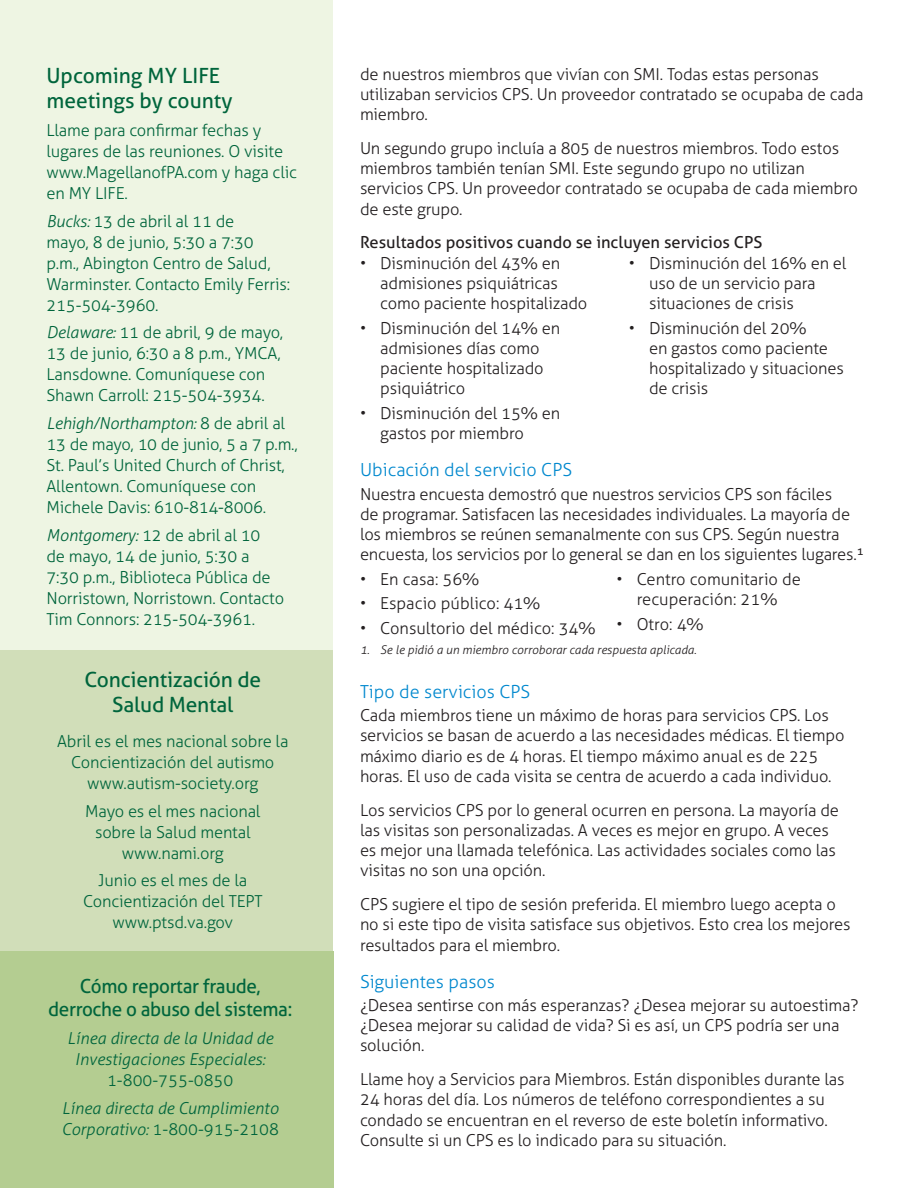
<style>
.page{position:relative;width:918px;height:1188px;background:#fff}
.page>*{position:absolute;margin:0;border:0;box-sizing:border-box;transform-origin:0 0}
.t1{font:21px/25.2px "Aller";letter-spacing:-.01em;color:#00653c}
.t2{font:19.5px/23.4px "Aller";letter-spacing:-.02em;color:#00653c;text-align:center}
.t3{font:300 18px "Aller";color:#0088ce}
.t4{font:300 16.5px/20.2px "Aller";letter-spacing:-.01em;color:#231f20}
.t5{font:300 16.5px/21px "Aller";letter-spacing:-.01em;color:#00653c}
.t6{font:italic 300 16.5px/21px "Aller";color:#00653c;text-align:center}
.t7{font:16.5px "Aller";color:#231f20}
.t8{font:italic 300 12px "Aller";color:#231f20}
.s1{font-style:italic}
.s2{font-style:normal}
</style>
<div class="page">
<div style="left:0;top:0;width:333px;height:1188px;background:#eef5e3"></div>
<div style="left:0;top:650px;width:333px;height:301px;background:#d1deb9"></div>
<div style="left:0;top:951px;width:333px;height:237px;background:#b4cd91"></div>
<p class="t1" style="left:46px;top:63px;width:188px">Upcoming MY LIFE meetings by county</p>
<p class="t5" style="left:46px;top:120px;width:252px">Llame para confirmar fechas y lugares de las reuniones. O visite www.MagellanofPA.com y haga clic en MY LIFE.</p>
<p class="t5" style="left:46px;top:210px;width:245px"><span class="s1">Bucks:</span> 13 de abril al 11 de<br>mayo, 8 de junio, 5:30 a 7:30 p.m., Abington Centro de Salud,<br>Warminster. Contacto Emily Ferris:<br>215-504-3960.</p>
<p class="t5" style="left:46px;top:322px;width:238px"><span class="s1">Delaware:</span> 11 de abril, 9 de mayo,<br>13 de junio, 6:30 a 8 p.m., YMCA,<br>Lansdowne. Comuníquese con<br>Shawn Carroll: 215-504-3934.</p>
<p class="t5" style="left:46px;top:413px;width:253px"><span class="s1">Lehigh/Northampton:</span> 8 de abril al<br>13 de mayo, 10 de junio, 5 a 7 p.m.,<br>St. Paul’s United Church of Christ,<br>Allentown. Comuníquese con<br>Michele Davis: 610-814-8006.</p>
<p class="t5" style="left:46px;top:525px;width:239px"><span class="s1">Montgomery:</span> 12 de abril al 10<br>de mayo, 14 de junio, 5:30 a<br>7:30 p.m., Biblioteca Pública de<br>Norristown, Norristown. Contacto<br>Tim Connors: 215-504-3961.</p>
<p class="t1" style="left:84px;top:667px;width:178px;text-align:center">Concientización de<br>Salud Mental</p>
<p class="t5" style="left:57px;top:730px;width:233px;text-align:center">Abril es el mes nacional sobre la<br>Concientización del autismo www.autism-society.org</p>
<p class="t5" style="left:85px;top:800px;width:177px;text-align:center">Mayo es el mes nacional sobre la Salud mental www.nami.org</p>
<p class="t5" style="left:83px;top:870px;width:181px;text-align:center">Junio es el mes de la<br>Concientización del TEPT www.ptsd.va.gov</p>
<p class="t2" style="left:48px;top:974px;width:246px">Cómo reportar fraude, derroche o abuso del sistema:</p>
<p class="t6" style="left:67px;top:1028px;width:207px">Línea directa de la Unidad de<br>Investigaciones Especiales:</p>
<p class="t5" style="left:107px;top:1070px;width:128px">1-800-755-0850</p>
<p class="t6" style="left:61px;top:1097px;width:219px;text-align:left">Línea directa de Cumplimiento<br>Corporativo: <span class="s2">1-800-915-2108</span></p>
<p class="t4" style="left:360px;top:64px;width:505px">de nuestros miembros que vivían con SMI. Todas estas personas utilizaban servicios CPS. Un proveedor contratado se ocupaba de cada miembro.</p>
<p class="t4" style="left:360px;top:138px;width:499px">Un segundo grupo incluía a 805 de nuestros miembros. Todo estos miembros también tenían SMI. Este segundo grupo no utilizan servicios CPS. Un proveedor contratado se ocupaba de cada miembro de este grupo.</p>
<p class="t7" style="left:360px;top:232px;width:404px">Resultados positivos cuando se incluyen servicios CPS</p>
<p class="t4" style="left:380px;top:253px;width:209px;text-indent:-20px">• Disminución del 43% en admisiones psiquiátricas como paciente hospitalizado</p>
<p class="t4" style="left:380px;top:318px;width:182px;text-indent:-20px">• Disminución del 14% en admisiones días como paciente hospitalizado psiquiátrico</p>
<p class="t4" style="left:380px;top:403px;width:182px;text-indent:-20px">• Disminución del 15% en gastos por miembro</p>
<p class="t4" style="left:649px;top:253px;width:199px;text-indent:-20px">• Disminución del 16% en el uso de un servicio para situaciones de crisis</p>
<p class="t4" style="left:649px;top:318px;width:196px;text-indent:-20px">• Disminución del 20%<br>en gastos como paciente hospitalizado y situaciones de crisis</p>
<p class="t3" style="left:360px;top:459px;width:214px">Ubicación del servicio CPS</p>
<p class="t4" style="left:360px;top:484px;width:506px">Nuestra encuesta demostró que nuestros servicios CPS son fáciles<br>de programar. Satisfacen las necesidades individuales. La mayoría de los miembros se reúnen semanalmente con sus CPS. Según nuestra encuesta, los servicios por lo general se dan en los siguientes lugares.¹</p>
<p class="t4" style="left:360px;top:569px;width:121px">• En casa: 56%</p>
<p class="t4" style="left:360px;top:593px;width:182px">• Espacio público: 41%</p>
<p class="t4" style="left:360px;top:618px;width:237px">• Consultorio del médico: 34%</p>
<p class="t4" style="left:616px;top:569px;width:186px;text-align:center">• Centro comunitario de recuperación: 21%</p>
<p class="t4" style="left:616px;top:614px;width:89px">• Otro: 4%</p>
<p class="t8" style="left:360px;top:643px;width:338px">1. Se le pidió a un miembro corroborar cada respuesta aplicada.</p>
<p class="t3" style="left:360px;top:681px;width:172px">Tipo de servicios CPS</p>
<p class="t4" style="left:360px;top:705px;width:486px">Cada miembros tiene un máximo de horas para servicios CPS. Los servicios se basan de acuerdo a las necesidades médicas. El tiempo máximo diario es de 4 horas. El tiempo máximo anual es de 225 horas. El uso de cada visita se centra de acuerdo a cada individuo.</p>
<p class="t4" style="left:360px;top:800px;width:481px">Los servicios CPS por lo general ocurren en persona. La mayoría de las visitas son personalizadas. A veces es mejor en grupo. A veces es mejor una llamada telefónica. Las actividades sociales como las visitas no son una opción.</p>
<p class="t4" style="left:360px;top:894px;width:492px">CPS sugiere el tipo de sesión preferida. El miembro luego acepta o no si este tipo de visita satisface sus objetivos. Esto crea los mejores resultados para el miembro.</p>
<p class="t3" style="left:360px;top:971px;width:136px">Siguientes pasos</p>
<p class="t4" style="left:360px;top:995px;width:500px">¿Desea sentirse con más esperanzas? ¿Desea mejorar su autoestima? ¿Desea mejorar su calidad de vida? Si es así, un CPS podría ser una solución.</p>
<p class="t4" style="left:360px;top:1069px;width:486px">Llame hoy a Servicios para Miembros. Están disponibles durante las 24 horas del día. Los números de teléfono correspondientes a su condado se encuentran en el reverso de este boletín informativo.<br>Consulte si un CPS es lo indicado para su situación.</p>
</div>
